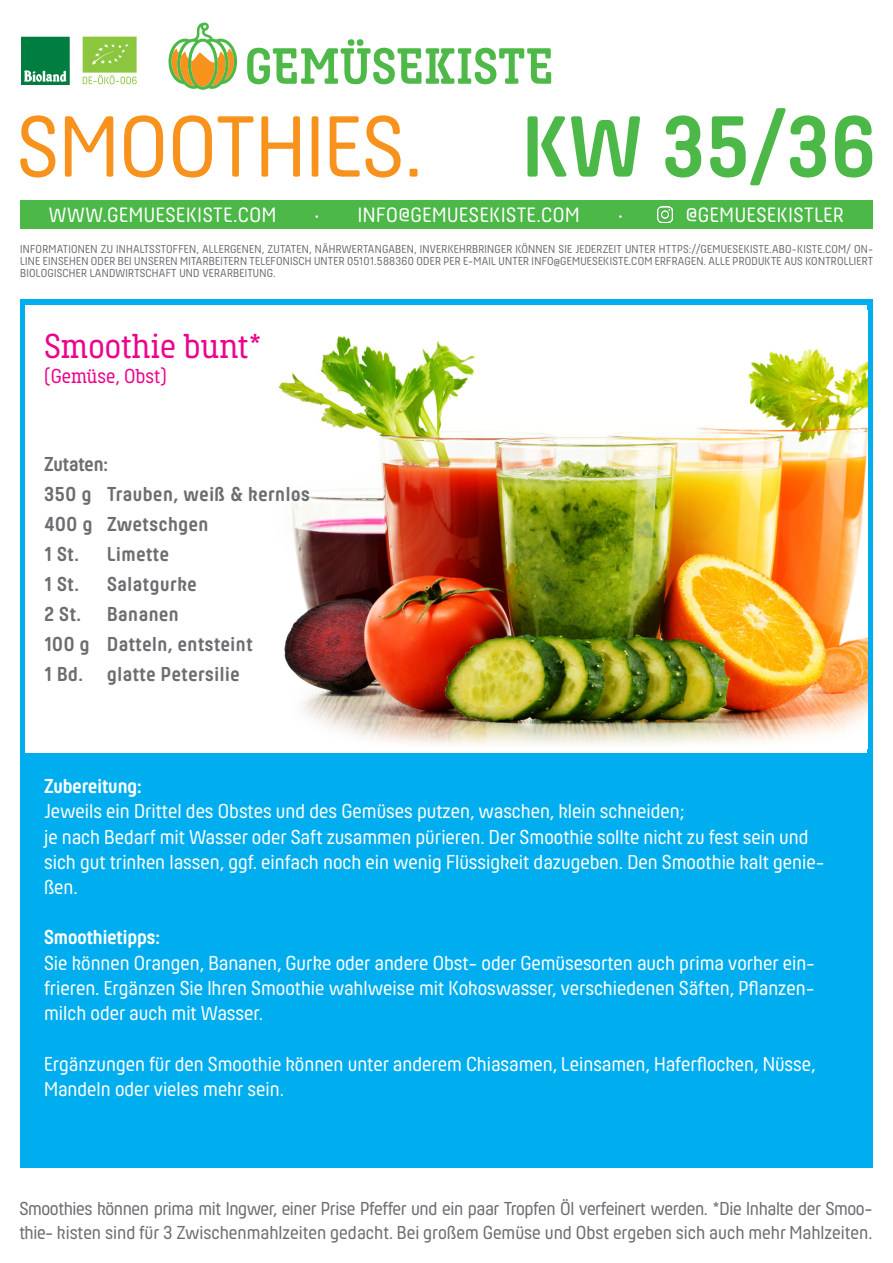
<style>
.page{position:relative;width:893px;height:1263px;background:#fff}
.page>*{position:absolute;margin:0;border:0;box-sizing:border-box;transform-origin:0 0}
.t1{font:90px "Hansom FY";color:#f7931d}
.t2{font:36px "Hansom Slab FY";color:#ed028c}
.t3{font:21.6px "Hansom FY";letter-spacing:.03em;color:#fff}
.t4{font:21px/25.2px "Hansom FY";color:#fff}
.t5{font:700 21px "Hansom FY";letter-spacing:.03em;color:#6c6d70}
.t6{font:700 21px "Hansom FY";color:#fff}
.t7{font:21px "Hansom Slab FY";color:#ed028c}
.t8{font:700 21px "Hansom FY";color:#6c6d70}
.t9{font:19.5px/23.4px "Hansom FY";letter-spacing:-.02em;color:#6c6d70}
.t10{font:12px/12px "Hansom FY";letter-spacing:.02em;color:#6c6d70;text-align:justify}
.s1{font-weight:700;color:#4cb848}
</style>
<div class="page">
<div style="left:20px;top:300px;width:853px;height:868px;background:#00aeef"></div>
<div style="left:25px;top:305px;width:842px;height:448px;background:#fff"></div>
<img style="left:278px;top:336px;width:589px;height:409px">
<div style="left:20px;top:200px;width:853px;height:29px;background:#4cb848"></div>
<svg style="left:83px;top:37px;width:54px;height:47px;background:#a5d36a"></svg>
<svg style="left:247px;top:39px;width:304px;height:45px"></svg>
<svg style="left:169px;top:23px;width:68px;height:67px"></svg>
<img style="left:21px;top:37px;width:48px;height:48px">
<img style="left:658px;top:207px;width:15px;height:15px">
<p class="t1" style="left:17px;top:95px;width:861px">SMOOTHIES. <span class="s1">KW 35/36</span></p>
<p class="t3" style="left:49px;top:202px;width:229px">WWW.GEMUESEKISTE.COM</p>
<p class="t3" style="left:312px;top:202px;width:269px">· INFO@GEMUESEKISTE.COM</p>
<p class="t3" style="left:615px;top:202px;width:12px">·</p>
<p class="t3" style="left:686px;top:202px;width:159px">@GEMUESEKISTLER</p>
<p class="t10" style="left:20px;top:243px;width:854px">INFORMATIONEN ZU INHALTSSTOFFEN, ALLERGENEN, ZUTATEN, NÄHRWERTANGABEN, INVERKEHRBRINGER KÖNNEN SIE JEDERZEIT UNTER HTTPS://GEMUESEKISTE.ABO-KISTE.COM/ ON-LINE EINSEHEN ODER BEI UNSEREN MITARBEITERN TELEFONISCH UNTER 05101.588360 ODER PER E-MAIL UNTER INFO@GEMUESEKISTE.COM ERFRAGEN. ALLE PRODUKTE AUS KONTROLLIERT BIOLOGISCHER LANDWIRTSCHAFT UND VERARBEITUNG.</p>
<p class="t2" style="left:44px;top:325px;width:219px">Smoothie bunt*</p>
<p class="t7" style="left:44px;top:364px;width:124px">(Gemüse, Obst)</p>
<p class="t8" style="left:44px;top:452px;width:66px">Zutaten:</p>
<p class="t5" style="left:44px;top:482px;width:267px">350 g Trauben, weiß &amp; kernlos</p>
<p class="t5" style="left:44px;top:512px;width:166px">400 g Zwetschgen</p>
<p class="t5" style="left:44px;top:542px;width:36px">1 St.</p>
<p class="t5" style="left:107px;top:542px;width:63px">Limette</p>
<p class="t5" style="left:44px;top:572px;width:36px">1 St.</p>
<p class="t5" style="left:107px;top:572px;width:91px">Salatgurke</p>
<p class="t5" style="left:44px;top:602px;width:136px">2 St. Bananen</p>
<p class="t5" style="left:44px;top:632px;width:210px">100 g Datteln, entsteint</p>
<p class="t5" style="left:44px;top:662px;width:197px">1 Bd. glatte Petersilie</p>
<p class="t6" style="left:44px;top:774px;width:99px">Zubereitung:</p>
<p class="t4" style="left:44px;top:798px;width:782px">Jeweils ein Drittel des Obstes und des Gemüses putzen, waschen, klein schneiden;<br>je nach Bedarf mit Wasser oder Saft zusammen pürieren. Der Smoothie sollte nicht zu fest sein und sich gut trinken lassen, ggf. einfach noch ein wenig Flüssigkeit dazugeben. Den Smoothie kalt genie&shy;ßen.</p>
<p class="t6" style="left:44px;top:925px;width:118px">Smoothietipps:</p>
<p class="t4" style="left:44px;top:950px;width:772px;text-align:justify">Sie können Orangen, Bananen, Gurke oder andere Obst- oder Gemüsesorten auch prima vorher ein&shy;frieren. Ergänzen Sie Ihren Smoothie wahlweise mit Kokoswasser, verschiedenen Säften, Pflanzen&shy;milch oder auch mit Wasser.</p>
<p class="t4" style="left:44px;top:1051px;width:773px">Ergänzungen für den Smoothie können unter anderem Chiasamen, Leinsamen, Haferflocken, Nüsse,<br>Mandeln oder vieles mehr sein.</p>
<p class="t9" style="left:19px;top:1197px;width:855px">Smoothies können prima mit Ingwer, einer Prise Pfeffer und ein paar Tropfen Öl verfeinert werden. *Die Inhalte der Smoo&shy;thie- kisten sind für 3 Zwischenmahlzeiten gedacht. Bei großem Gemüse und Obst ergeben sich auch mehr Mahlzeiten.</p>
</div>
